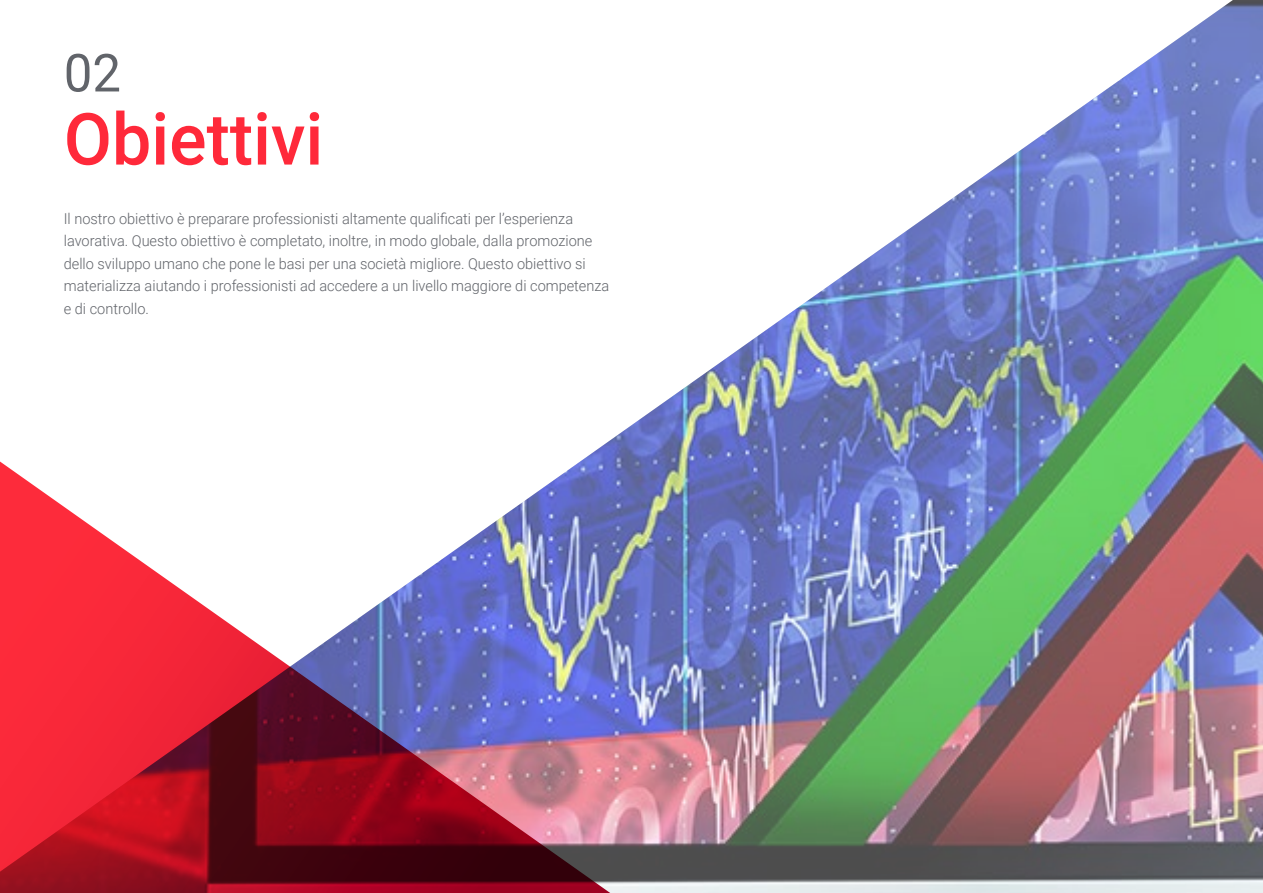
<style>
.page{position:relative;width:1263px;height:893px;background:#fff}
.page>*{position:absolute;margin:0;border:0;box-sizing:border-box;transform-origin:0 0}
.t1{font:500 72px "Roboto";color:#ff293a}
.t2{font:52.5px "Roboto";color:#61646a}
.t3{font:300 15px/22.5px "Roboto";color:#61646a}
</style>
<div class="page">
<img style="left:602px;top:0;width:661px;height:893px">
<svg style="left:0;top:446px;width:640px;height:447px"></svg>
<h2 class="t2" style="left:64px;top:36px;width:59px">02</h2>
<h1 class="t1" style="left:64px;top:89px;width:261px">Obiettivi</h1>
<p class="t3" style="left:64px;top:207px;width:547px">Il nostro obiettivo è preparare professionisti altamente qualificati per l’esperienza lavorativa. Questo obiettivo è completato, inoltre, in modo globale, dalla promozione dello sviluppo umano che pone le basi per una società migliore. Questo obiettivo si materializza aiutando i professionisti ad accedere a un livello maggiore di competenza e di controllo.</p>
</div>
